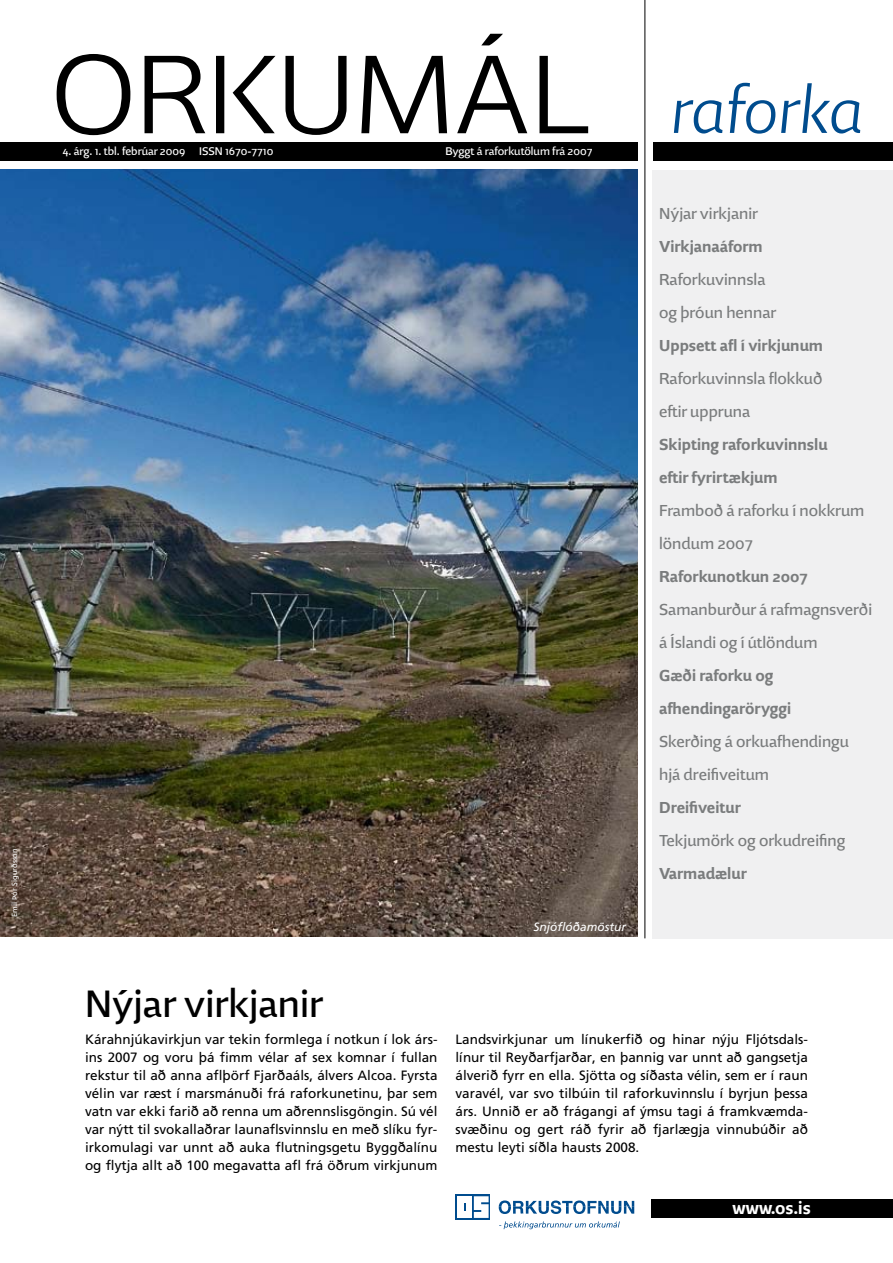
<style>
.page{position:relative;width:893px;height:1263px;background:#fff}
.page>*{position:absolute;margin:0;border:0;box-sizing:border-box;transform-origin:0 0}
.t1{font:36px "Andrew Samuels Os F";color:#000}
.t2{font:700 16.5px "Andrew Samuels Os F";color:#fff}
.t3{font:15px "Andrew Samuels Os F";color:#7a7c7d}
.t4{font:700 15px/33px "Andrew Samuels Os F";color:#7a7c7d}
.t5{font:13.5px/18px "Frutiger";color:#000;text-align:justify}
.t6{font:italic 12px "Frutiger";color:#fff}
.t7{font:10.5px "Andrew Samuels Os F";color:#fff}
.t8{font:7.5px "Frutiger";color:#fff}
</style>
<div class="page">
<img style="left:0;top:170px;width:638px;height:767px">
<svg style="left:57px;top:34px;width:531px;height:101px"></svg>
<svg style="left:674px;top:83px;width:186px;height:51px"></svg>
<hr style="left:644px;top:0;width:1px;height:938px;background:#000">
<div style="left:653px;top:170px;width:240px;height:768px;background:#f0f0f1"></div>
<div style="left:0;top:142px;width:638px;height:19px;background:#000"></div>
<div style="left:653px;top:142px;width:240px;height:19px;background:#000"></div>
<svg style="left:499px;top:1200px;width:135px;height:14px"></svg>
<svg style="left:455px;top:1195px;width:35px;height:25px"></svg>
<div style="left:457px;top:1196px;width:15px;height:22px;background:#fff"></div>
<svg style="left:474px;top:1196px;width:15px;height:22px"></svg>
<svg style="left:499px;top:1221px;width:121px;height:8px"></svg>
<div style="left:652px;top:1199px;width:241px;height:18px;background:#000"></div>
<p class="t8" style="left:10px;top:917px;width:70px;rotate:-90deg">Emil Þór Sigurðsson</p>
<p class="t7" style="left:62px;top:144px;width:124px">4. árg. 1. tbl. febrúar 2009</p>
<p class="t7" style="left:199px;top:144px;width:76px">ISSN 1670-7710</p>
<h1 class="t1" style="left:85px;top:980px;width:240px">Nýjar virkjanir</h1>
<p class="t7" style="left:445px;top:144px;width:148px">Byggt á raforkutölum frá 2007</p>
<p class="t6" style="left:533px;top:920px;width:94px">Snjóflóðamöstur</p>
<p class="t3" style="left:659px;top:203px;width:100px">Nýjar virkjanir</p>
<p class="t4" style="left:659px;top:229px;width:105px">Virkjanaáform</p>
<p class="t3" style="left:659px;top:269px;width:108px">Raforkuvinnsla</p>
<p class="t3" style="left:659px;top:302px;width:119px">og þróun hennar</p>
<p class="t4" style="left:659px;top:328px;width:165px">Uppsett afl í virkjunum</p>
<p class="t3" style="left:659px;top:368px;width:165px">Raforkuvinnsla flokkuð</p>
<p class="t3" style="left:659px;top:401px;width:93px">eftir uppruna</p>
<p class="t4" style="left:659px;top:427px;width:170px">Skipting raforkuvinnslu</p>
<p class="t4" style="left:659px;top:460px;width:120px">eftir fyrirtækjum</p>
<p class="t3" style="left:659px;top:500px;width:207px">Framboð á raforku í nokkrum</p>
<p class="t3" style="left:659px;top:533px;width:95px">löndum 2007</p>
<p class="t4" style="left:659px;top:559px;width:150px">Raforkunotkun 2007</p>
<p class="t3" style="left:659px;top:599px;width:215px">Samanburður á rafmagnsverði</p>
<p class="t3" style="left:659px;top:632px;width:160px">á Íslandi og í útlöndum</p>
<p class="t4" style="left:659px;top:658px;width:133px">Gæði raforku og afhendingaröryggi</p>
<p class="t3" style="left:659px;top:731px;width:191px">Skerðing á orkuafhendingu</p>
<p class="t3" style="left:659px;top:764px;width:111px">hjá dreifiveitum</p>
<p class="t4" style="left:659px;top:790px;width:83px">Dreifiveitur</p>
<p class="t3" style="left:659px;top:830px;width:188px">Tekjumörk og orkudreifing</p>
<p class="t4" style="left:659px;top:856px;width:89px">Varmadælur</p>
<p class="t5" style="left:85px;top:1030px;width:354px">Kárahnjúkavirkjun var tekin formlega í notkun í lok árs&shy;ins 2007 og voru þá fimm vélar af sex komnar í fullan rekstur til að anna aflþörf Fjarðaáls, álvers Alcoa. Fyrsta vélin var ræst í marsmánuði frá raforkunetinu, þar sem vatn var ekki farið að renna um aðrennslisgöngin. Sú vél var nýtt til svokallaðrar launaflsvinnslu en með slíku fyr&shy;irkomulagi var unnt að auka flutningsgetu Byggðalínu og flytja allt að 100 megavatta afl frá öðrum virkjunum</p>
<p class="t5" style="left:455px;top:1030px;width:354px">Landsvirkjunar um línukerfið og hinar nýju Fljótsdals&shy;línur til Reyðarfjarðar, en þannig var unnt að gangsetja álverið fyrr en ella. Sjötta og síðasta vélin, sem er í raun varavél, var svo tilbúin til raforkuvinnslu í byrjun þessa árs. Unnið er að frágangi af ýmsu tagi á framkvæmda&shy;svæðinu og gert ráð fyrir að fjarlægja vinnubúðir að mestu leyti síðla hausts 2008.</p>
<p class="t2" style="left:733px;top:1197px;width:80px">www.os.is</p>
</div>
